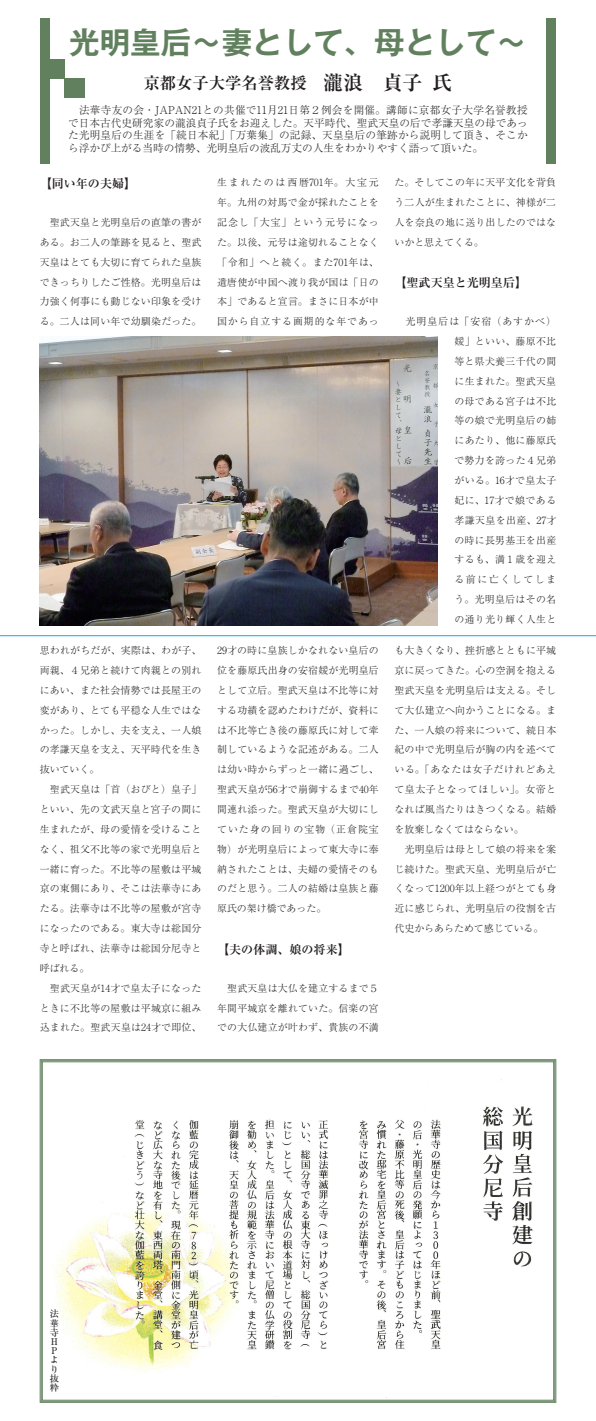
<style>
.page{position:relative;width:596px;height:1421px;background:#fff}
.page>*{position:absolute;margin:0;border:0;box-sizing:border-box;transform-origin:0 0}
.t1{font:700 30.5px "Gothic MB101 Pro De";color:#61815e}
.t2{font:700 19.8px "Ryumin Pro";color:#231f20}
.t3{font:700 16.3px "Ryumin Pro";color:#231f20}
.t4{font:700 12px "Ryumin Pro";color:#231f20}
.t5{font:300 10.6px/12.8px "Ryumin Pro";color:#231f20;text-align:justify}
.t6{font:300 9.9px/19.8px "Ryumin Pro";letter-spacing:.02em;color:#231f20;text-align:justify}
.t7{font:500 9.2px/9.2px "Ryumin Pr 6 N";color:#231f20}
.t8{font:7.1px "Shin Go Pro";color:#231f20}
.t9{font:5.7px "Shin Go Pro";color:#231f20}
</style>
<div class="page">
<div style="left:546px;top:19px;width:10px;height:145px;background:#61815e"></div>
<div style="left:40px;top:19px;width:10px;height:145px;background:#61815e"></div>
<div style="left:65px;top:78px;width:20px;height:20px;background:#61815e"></div>
<div style="left:45px;top:59px;width:20px;height:20px;background:#61815e"></div>
<img style="left:40px;top:336px;width:397px;height:289px">
<svg style="left:39px;top:1059px;width:517px;height:343px"></svg>
<hr style="left:0;top:635px;width:595px;height:1px;background:#00aeef">
<h1 class="t1" style="left:69px;top:17px;width:459px">光明皇后〜妻として、母として〜</h1>
<h2 class="t2" style="left:432px;top:67px;width:21px">氏</h2>
<h2 class="t2" style="left:323px;top:67px;width:101px">瀧浪　貞子</h2>
<h3 class="t3" style="left:144px;top:70px;width:181px">京都女子大学名誉教授　</h3>
<p class="t5" style="left:68px;top:103px;width:461px">　法華寺友の会・JAPAN21との共催で11月21日第２例会を開催。講師に京都女子大学名誉教授で日本古代史研究家の瀧浪貞子氏をお迎えした。天平時代、聖武天皇の后で孝謙天皇の母であった光明皇后の生涯を「続日本紀」「万葉集」の記録、天皇皇后の筆跡から説明して頂き、そこから浮かび上がる当時の情勢、光明皇后の波乱万丈の人生をわかりやすく語って頂いた。</p>
<p class="t4" style="left:40px;top:174px;width:98px">【同い年の夫婦【</p>
<p class="t6" style="left:40px;top:211px;width:163px">　聖武天皇と光明皇后の直筆の書がある。お二人の筆跡を見ると、聖武天皇はとても大切に育てられた皇族できっちりしたご性格。光明皇后は力強く何事にも動じない印象を受ける。二人は同い年で幼馴染だった。</p>
<p class="t6" style="left:217px;top:172px;width:163px">生まれたのは西暦701年。大宝元年。九州の対馬で金が採れたことを記念し「大宝」という元号になった。以後、元号は途切れることなく「令和」へと続く。また701年は、遣唐使が中国へ渡り我が国は「日の本」であると宣言。まさに日本が中国から自立する画期的な年であっ</p>
<p class="t6" style="left:394px;top:172px;width:163px">た。そしてこの年に天平文化を背負う二人が生まれたことに、神様が二人を奈良の地に送り出したのではないかと思えてくる。</p>
<p class="t4" style="left:394px;top:273px;width:134px">【聖武天皇と光明皇后【</p>
<p class="t6" style="left:454px;top:311px;width:103px;text-indent:-60px">　光明皇后は「安宿（あすかべ(媛」といい、藤原不比等と県犬養三千代の間に生まれた。聖武天皇の母である宮子は不比等の娘で光明皇后の姉にあたり、他に藤原氏で勢力を誇った４兄弟がいる。16才で皇太子妃に、17才で娘である孝謙天皇を出産、27才の時に長男基王を出産するも、満１歳を迎える前に亡くしてしまう。光明皇后はその名の通り光り輝く人生と</p>
<p class="t8" style="left:499px;top:617px;width:58px">奈良県経済倶楽部</p>
<p class="t6" style="left:40px;top:639px;width:163px;text-align:left">思われがちだが、実際は、わが子、両親、４兄弟と続けて肉親との別れにあい、また社会情勢では長屋王の変があり、とても平穏な人生ではなかった。しかし、夫を支え、一人娘の孝謙天皇を支え、天平時代を生き抜いていく。<br>　聖武天皇は「首（おびと）皇子「といい、先の文武天皇と宮子の間に生まれたが、母の愛情を受けることなく、祖父不比等の家で光明皇后と一緒に育った。不比等の屋敷は平城京の東側にあり、そこは法華寺にあたる。法華寺は不比等の屋敷が宮寺になったのである。東大寺は総国分寺と呼ばれ、法華寺は総国分尼寺と呼ばれる。<br>　聖武天皇が14才で皇太子になったときに不比等の屋敷は平城京に組み込まれた。聖武天皇は24才で即位、</p>
<p class="t6" style="left:217px;top:639px;width:163px">29才の時に皇族しかなれない皇后の位を藤原氏出身の安宿媛が光明皇后として立后。聖武天皇は不比等に対する功績を認めたわけだが、資料には不比等亡き後の藤原氏に対して牽制しているような記述がある。二人は幼い時からずっと一緒に過ごし、聖武天皇が56才で崩御するまで40年間連れ添った。聖武天皇が大切にしていた身の回りの宝物（正倉院宝物）が光明皇后によって東大寺に奉納されたことは、夫婦の愛情そのものだと思う。二人の結婚は皇族と藤原氏の架け橋であった。</p>
<p class="t9" style="left:40px;top:788px;width:67px">04 Naraken Keizai Club</p>
<p class="t4" style="left:217px;top:939px;width:134px">【夫の体調、娘の将来【</p>
<p class="t6" style="left:217px;top:977px;width:163px">　聖武天皇は大仏を建立するまで５年間平城京を離れていた。信楽の宮での大仏建立が叶わず、貴族の不満</p>
<p class="t6" style="left:394px;top:639px;width:163px;text-align:left">も大きくなり、挫折感とともに平城京に戻ってきた。心の空洞を抱える聖武天皇を光明皇后は支える。そして大仏建立へ向かうことになる。また、一人娘の将来について、続日本紀の中で光明皇后が胸の内を述べている。「あなたは女子だけれどあえて皇太子となってほしい」。女帝となれば風当たりはきつくなる。結婚を放棄しなくてはならない。<br>　光明皇后は母として娘の将来を案じ続けた。聖武天皇、光明皇后が亡くなって1200年以上経つがとても身近に感じられ、光明皇后の役割を古代史からあらためて感じている。</p>
<p class="t7" style="left:50px;top:1308px;width:11px">法華寺<br>Ｈ<br>Ｐより抜粋</p>
</div>
